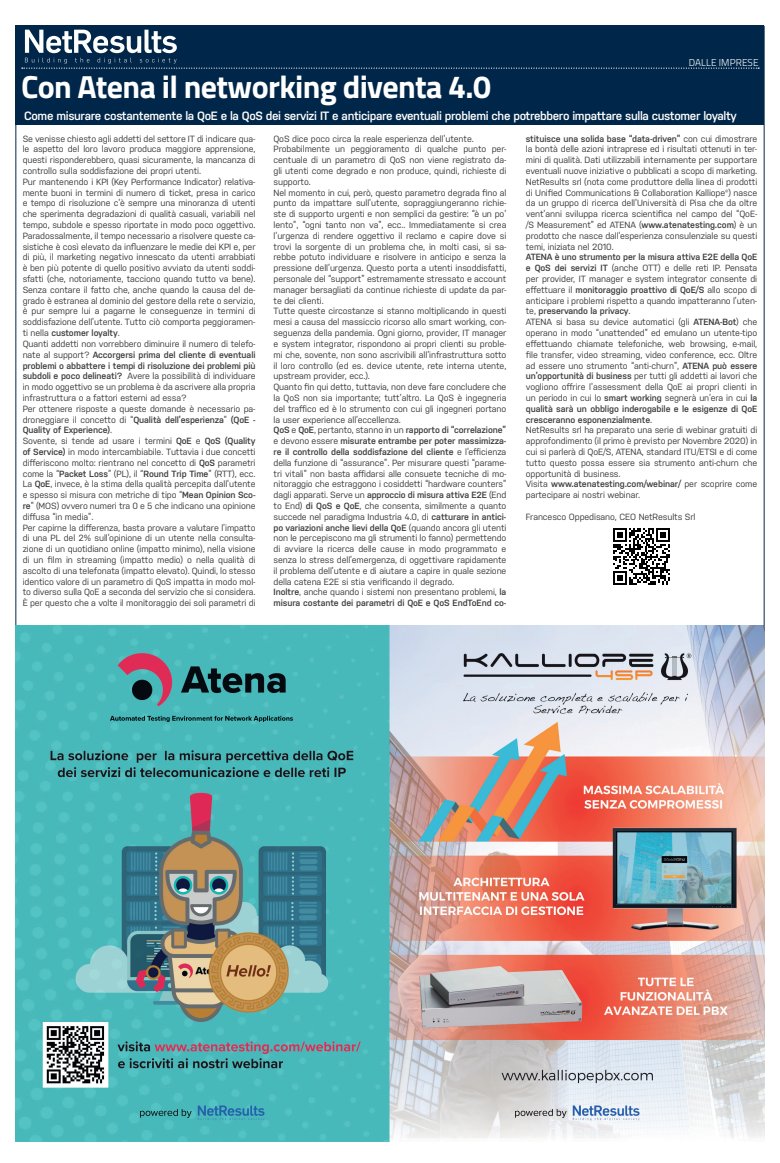
<style>
.page{position:relative;width:780px;height:1163px;background:#fff}
.page>*{position:absolute;margin:0;border:0;box-sizing:border-box;transform-origin:0 0}
.t1{font:700 32px "Titillium";letter-spacing:-.02em;color:#fff}
.t2{font:600 12px "Nudista";letter-spacing:-.03em;color:#fff}
.t3{font:300 10px "Titillium";letter-spacing:.01em;color:#fff}
.t4{font:9px/10.8px "Nudista";letter-spacing:-.01em;color:#3e3e3f}
.s1{font-weight:600}
</style>
<div class="page">
<div style="left:16px;top:25px;width:748px;height:99px;background:#002749"></div>
<img style="left:16px;top:625px;width:748px;height:516px">
<svg style="left:22px;top:30px;width:737px;height:39px"></svg>
<svg style="left:613px;top:528px;width:57px;height:57px"></svg>
<p class="t3" style="left:688px;top:55px;width:71px">DALLE IMPRESE</p>
<h1 class="t1" style="left:21px;top:63px;width:471px">Con Atena il networking diventa 4.0</h1>
<h2 class="t2" style="left:24px;top:109px;width:714px">Come misurare costantemente la QoE e la QoS dei servizi IT e anticipare eventuali problemi che potrebbero impattare sulla customer loyalty</h2>
<p class="t4" style="left:23px;top:133px;width:234px">Se venisse chiesto agli addetti del settore IT di indicare qua&shy;le aspetto del loro lavoro produca maggiore apprensione, questi risponderebbero, quasi sicuramente, la mancanza di controllo sulla soddisfazione dei propri utenti.<br>Pur mantenendo i KPI (Key Performance Indicator) relativa&shy;mente buoni in termini di numero di ticket, presa in carico e tempo di risoluzione c’è sempre una minoranza di utenti che sperimenta degradazioni di qualità casuali, variabili nel tempo, subdole e spesso riportate in modo poco oggettivo.<br>Paradossalmente, il tempo necessario a risolvere queste ca&shy;sistiche è così elevato da influenzare le medie dei KPI e, per di più, il marketing negativo innescato da utenti arrabbiati è ben più potente di quello positivo avviato da utenti soddi&shy;sfatti (che, notoriamente, tacciono quando tutto va bene).<br>Senza contare il fatto che, anche quando la causa del de&shy;grado è estranea al dominio del gestore della rete o servizio, è pur sempre lui a pagarne le conseguenze in termini di soddisfazione dell’utente. Tutto ciò comporta peggioramen&shy;ti nella <span class="s1">customer loyalty</span>.<br>Quanti addetti non vorrebbero diminuire il numero di telefo&shy;nate al support? <span class="s1">Accorgersi prima del cliente di eventuali problemi o abbattere i tempi di risoluzione dei problemi più subdoli e poco delineati?</span> Avere la possibilità di individuare in modo oggettivo se un problema è da ascrivere alla propria infrastruttura o a fattori esterni ad essa?<br>Per ottenere risposte a queste domande è necessario pa&shy;droneggiare il concetto di “<span class="s1">Qualità dell’esperienza</span>” <span class="s1">(QoE - Quality of Experience)</span>.<br>Sovente, si tende ad usare i termini <span class="s1">QoE</span> e <span class="s1">QoS (Quality of Service)</span> in modo intercambiabile. Tuttavia i due concetti differiscono molto: rientrano nel concetto di <span class="s1">QoS</span> parametri come la “<span class="s1">Packet Loss</span>” (PL), il “<span class="s1">Round Trip Time</span>” (RTT), ecc.<br>La <span class="s1">QoE</span>, invece, è la stima della qualità percepita dall’utente e spesso si misura con metriche di tipo “<span class="s1">Mean Opinion Sco&shy;re</span>” (MOS) ovvero numeri tra 0 e 5 che indicano una opinione diffusa “in media”.<br>Per capirne la differenza, basta provare a valutare l’impatto di una PL del 2% sull’opinione di un utente nella consulta&shy;zione di un quotidiano online (impatto minimo), nella visione di un film in streaming (impatto medio) o nella qualità di ascolto di una telefonata (impatto elevato). Quindi, lo stesso identico valore di un parametro di QoS impatta in modo mol&shy;to diverso sulla QoE a seconda del servizio che si considera.<br>È per questo che a volte il monitoraggio dei soli parametri di</p>
<p class="t4" style="left:273px;top:133px;width:234px">QoS dice poco circa la reale esperienza dell’utente.<br>Probabilmente un peggioramento di qualche punto per&shy;centuale di un parametro di QoS non viene registrato da&shy;gli utenti come degrado e non produce, quindi, richieste di supporto.<br>Nel momento in cui, però, questo parametro degrada fino al punto da impattare sull’utente, sopraggiungeranno richie&shy;ste di supporto urgenti e non semplici da gestire: “è un po’ lento”, “ogni tanto non va”, ecc.. Immediatamente si crea l’urgenza di rendere oggettivo il reclamo e capire dove si trovi la sorgente di un problema che, in molti casi, si sa&shy;rebbe potuto individuare e risolvere in anticipo e senza la pressione dell’urgenza. Questo porta a utenti insoddisfatti, personale del “support” estremamente stressato e account manager bersagliati da continue richieste di update da par&shy;te dei clienti.<br>Tutte queste circostanze si stanno moltiplicando in questi mesi a causa del massiccio ricorso allo smart working, con&shy;seguenza della pandemia. Ogni giorno, provider, IT manager e system integrator, rispondono ai propri clienti su proble&shy;mi che, sovente, non sono ascrivibili all’infrastruttura sotto il loro controllo (ed es. device utente, rete interna utente, upstream provider, ecc.).<br>Quanto fin qui detto, tuttavia, non deve fare concludere che la QoS non sia importante; tutt’altro. La QoS è ingegneria del traffico ed è lo strumento con cui gli ingegneri portano la user experience all’eccellenza.<br><span class="s1">QoS</span> e <span class="s1">QoE</span>, pertanto, stanno in un <span class="s1">rapporto di “correlazione” </span>e devono essere <span class="s1">misurate entrambe per poter massimizza&shy;re il controllo della soddisfazione del cliente</span> e l’efficienza della funzione di “assurance”. Per misurare questi “parame&shy;tri vitali” non basta affidarsi alle consuete tecniche di mo&shy;nitoraggio che estraggono i cosiddetti “hardware counters” dagli apparati. Serve un <span class="s1">approccio di misura attiva E2E</span> (End to End) <span class="s1">di QoS e QoE</span>, che consenta, similmente a quanto succede nel paradigma Industria 4.0, di <span class="s1">catturare in antici&shy;po variazioni anche lievi della QoE</span> (quando ancora gli utenti non le percepiscono ma gli strumenti lo fanno) permettendo di avviare la ricerca delle cause in modo programmato e senza lo stress dell’emergenza, di oggettivare rapidamente il problema dell’utente e di aiutare a capire in quale sezione della catena E2E si stia verificando il degrado.<br><span class="s1">Inoltre</span>, anche quando i sistemi non presentano problemi, <span class="s1">la misura costante dei parametri di QoE e QoS EndToEnd co-</span></p>
<p class="t4" style="left:526px;top:133px;width:233px;text-align:justify"><span class="s1">stituisce una solida base “data-driven”</span> con cui dimostrare la bontà delle azioni intraprese ed i risultati ottenuti in ter&shy;mini di qualità. Dati utilizzabili internamente per supportare eventuali nuove iniziative o pubblicati a scopo di marketing.<br>NetResults srl (nota come produttore della linea di prodotti di Unified Communications &amp; Collaboration Kalliope®) nasce da un gruppo di ricerca dell’Università di Pisa che da oltre vent’anni sviluppa ricerca scientifica nel campo del “QoE-/S Measurement” ed ATENA (<span class="s1">www.atenatesting.com</span>) è un prodotto che nasce dall’esperienza consulenziale su questi temi, iniziata nel 2010.</p>
<p class="t4" style="left:526px;top:252px;width:233px"><span class="s1">ATENA è uno strumento per la misura attiva E2E della QoE e QoS dei servizi IT</span> (anche OTT) e delle reti IP. Pensata per provider, IT manager e system integrator consente di effettuare il <span class="s1">monitoraggio proattivo di QoE/S</span> allo scopo di anticipare i problemi rispetto a quando impatteranno l’uten&shy;te, <span class="s1">preservando la privacy</span>.<br>ATENA si basa su device automatici (gli <span class="s1">ATENA-Bot</span>) che operano in modo “unattended” ed emulano un utente-tipo effettuando chiamate telefoniche, web browsing, e-mail, file transfer, video streaming, video conference, ecc. Oltre ad essere uno strumento “anti-churn”, <span class="s1">ATENA può essere un’opportunità di business</span> per tutti gli addetti ai lavori che vogliono offrire l’assessment della QoE ai propri clienti in un periodo in cui lo <span class="s1">smart working</span> segnerà un’era in cui <span class="s1">la qualità sarà un obbligo inderogabile e le esigenze di QoE cresceranno esponenzialmente</span>.<br>NetResults srl ha preparato una serie di webinar gratuiti di approfondimento (il primo è previsto per Novembre 2020) in cui si parlerà di QoE/S, ATENA, standard ITU/ETSI e di come tutto questo possa essere sia strumento anti-churn che opportunità di business.<br>Visita <span class="s1">www.atenatesting.com/webinar/</span> per scoprire come partecipare ai nostri webinar.</p>
<p class="t4" style="left:526px;top:511px;width:171px">Francesco Oppedisano, CEO NetResults Srl</p>
</div>
